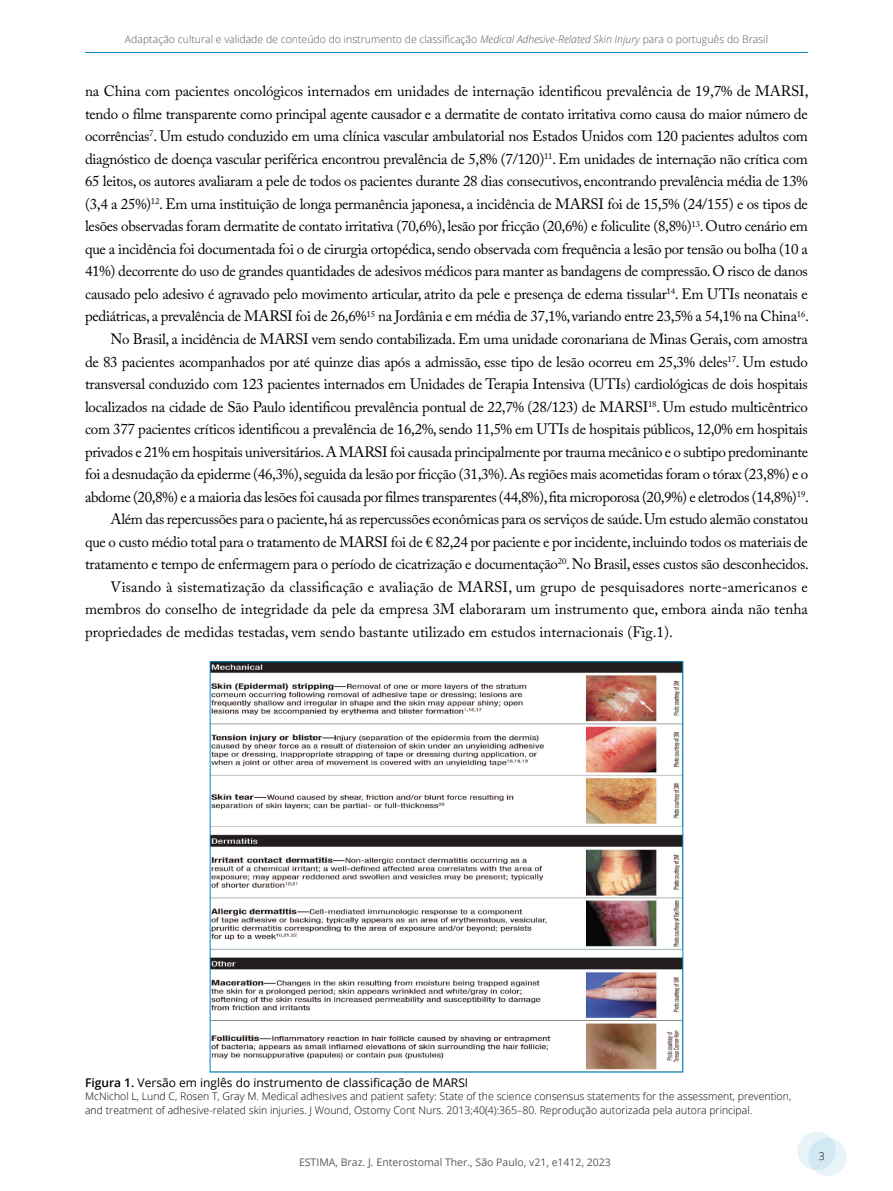
<style>
.page{position:relative;width:893px;height:1191px;background:#fff}
.page>*{position:absolute;margin:0;border:0;box-sizing:border-box;transform-origin:0 0}
.t1{font:15px "Adobe Caslon Pro";letter-spacing:-.02em;color:#000}
.t2{font:15px "Adobe Caslon Pro";color:#000}
.t3{font:15px "Adobe Caslon Pro";letter-spacing:.01em;color:#000}
.t4{font:12px "Open Sans";color:#000}
.t5{font:300 10.5px/13.5px "Open Sans";color:#000}
.t6{font:300 10.5px "Open Sans";color:#58595b}
.t7{font:10.5px "Open Sans";color:#58595b}
.s1{font-style:italic}
.s2{font-weight:600}
</style>
<div class="page">
<div style="left:797px;top:1131px;width:39px;height:39px;background:#e6f3f9;border-radius:50%"></div>
<svg style="left:808px;top:1137px;width:39px;height:39px"></svg>
<hr style="left:85px;top:52px;width:723px;height:1px;background:#0087c4">
<img style="left:212px;top:663px;width:469px;height:407px">
<p class="t6" style="left:125px;top:32px;width:645px">Adaptação cultural e validade de conteúdo do instrumento de classificação <span class="s1">Medical Adhesive-Related Skin Injury</span> para o português do Brasil</p>
<p class="t1" style="left:85px;top:82px;width:725px">na China com pacientes oncológicos internados em unidades de internação identificou prevalência de 19,7% de MARSI,</p>
<p class="t1" style="left:85px;top:105px;width:724px">tendo o filme transparente como principal agente causador e a dermatite de contato irritativa como causa do maior número de</p>
<p class="t1" style="left:85px;top:127px;width:724px">ocorrências<sup>7</sup>. Um estudo conduzido em uma clínica vascular ambulatorial nos Estados Unidos com 120 pacientes adultos com</p>
<p class="t1" style="left:85px;top:150px;width:724px">diagnóstico de doença vascular periférica encontrou prevalência de 5,8% (7/120)<sup>11</sup>. Em unidades de internação não crítica com</p>
<p class="t1" style="left:85px;top:172px;width:724px">65 leitos, os autores avaliaram a pele de todos os pacientes durante 28 dias consecutivos, encontrando prevalência média de 13%</p>
<p class="t1" style="left:85px;top:195px;width:724px">(3,4 a 25%)<sup>12</sup>. Em uma instituição de longa permanência japonesa, a incidência de MARSI foi de 15,5% (24/155) e os tipos de</p>
<p class="t1" style="left:85px;top:217px;width:724px">lesões observadas foram dermatite de contato irritativa (70,6%), lesão por fricção (20,6%) e foliculite (8,8%)<sup>13</sup>. Outro cenário em</p>
<p class="t1" style="left:85px;top:240px;width:724px">que a incidência foi documentada foi o de cirurgia ortopédica, sendo observada com frequência a lesão por tensão ou bolha (10 a</p>
<p class="t1" style="left:85px;top:262px;width:724px">41%) decorrente do uso de grandes quantidades de adesivos médicos para manter as bandagens de compressão. O risco de danos</p>
<p class="t1" style="left:85px;top:285px;width:724px">causado pelo adesivo é agravado pelo movimento articular, atrito da pele e presença de edema tissular<sup>14</sup>. Em UTIs neonatais e</p>
<p class="t1" style="left:85px;top:307px;width:725px">pediátricas, a prevalência de MARSI foi de 26,6%<sup>15</sup> na Jordânia e em média de 37,1%, variando entre 23,5% a 54,1% na China<sup>16</sup>.</p>
<p class="t1" style="left:111px;top:330px;width:699px">No Brasil, a incidência de MARSI vem sendo contabilizada. Em uma unidade coronariana de Minas Gerais, com amostra</p>
<p class="t1" style="left:85px;top:352px;width:724px">de 83 pacientes acompanhados por até quinze dias após a admissão, esse tipo de lesão ocorreu em 25,3% deles<sup>17</sup>. Um estudo</p>
<p class="t1" style="left:85px;top:375px;width:724px">transversal conduzido com 123 pacientes internados em Unidades de Terapia Intensiva (UTIs) cardiológicas de dois hospitais</p>
<p class="t1" style="left:85px;top:397px;width:724px">localizados na cidade de São Paulo identificou prevalência pontual de 22,7% (28/123) de MARSI<sup>18</sup>. Um estudo multicêntrico</p>
<p class="t1" style="left:85px;top:420px;width:724px">com 377 pacientes críticos identificou a prevalência de 16,2%, sendo 11,5% em UTIs de hospitais públicos, 12,0% em hospitais</p>
<p class="t1" style="left:85px;top:442px;width:725px">privados e 21% em hospitais universitários. A MARSI foi causada principalmente por trauma mecânico e o subtipo predominante</p>
<p class="t1" style="left:85px;top:465px;width:725px">foi a desnudação da epiderme (46,3%), seguida da lesão por fricção (31,3%). As regiões mais acometidas foram o tórax (23,8%) e o</p>
<p class="t1" style="left:85px;top:487px;width:725px">abdome (20,8%) e a maioria das lesões foi causada por filmes transparentes (44,8%), fita microporosa (20,9%) e eletrodos (14,8%)<sup>19</sup>.</p>
<p class="t1" style="left:111px;top:510px;width:699px">Além das repercussões para o paciente, há as repercussões econômicas para os serviços de saúde. Um estudo alemão constatou</p>
<p class="t1" style="left:85px;top:532px;width:724px">que o custo médio total para o tratamento de MARSI foi de € 82,24 por paciente e por incidente, incluindo todos os materiais de</p>
<p class="t1" style="left:85px;top:555px;width:725px">tratamento e tempo de enfermagem para o período de cicatrização e documentação<sup>20</sup>. No Brasil, esses custos são desconhecidos.</p>
<p class="t3" style="left:111px;top:577px;width:699px">Visando à sistematização da classificação e avaliação de MARSI, um grupo de pesquisadores norte-americanos e</p>
<p class="t2" style="left:85px;top:600px;width:724px">membros do conselho de integridade da pele da empresa 3M elaboraram um instrumento que, embora ainda não tenha</p>
<p class="t2" style="left:85px;top:622px;width:589px">propriedades de medidas testadas, vem sendo bastante utilizado em estudos internacionais (Fig.1).</p>
<p class="t4" style="left:85px;top:1074px;width:385px"><span class="s2">Figura 1.</span> Versão em inglês do instrumento de classificação de MARSI</p>
<p class="t5" style="left:85px;top:1089px;width:708px">McNichol L, Lund C, Rosen T, Gray M. Medical adhesives and patient safety: State of the science consensus statements for the assessment, prevention, and treatment of adhesive-related skin injuries. J Wound, Ostomy Cont Nurs. 2013;40(4):365–80. Reprodução autorizada pela autora principal.</p>
<p class="t7" style="left:299px;top:1154px;width:313px">ESTIMA, Braz. J. Enterostomal Ther., São Paulo, v21, e1412, 2023</p>
<p class="t5" style="left:819px;top:1148px;width:7px">3</p>
</div>
